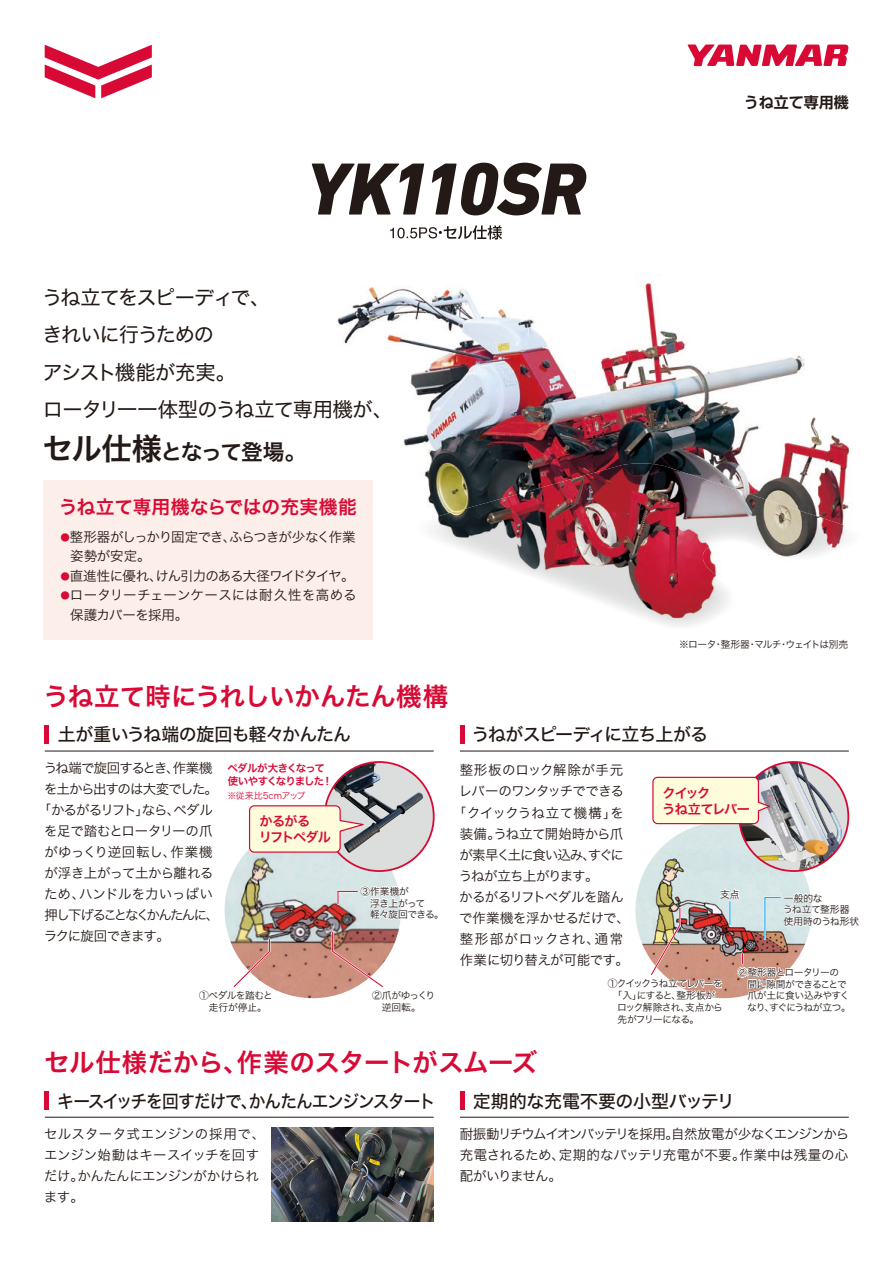
<style>
.page{position:relative;width:893px;height:1263px;background:#fff}
.page>*{position:absolute;margin:0;border:0;box-sizing:border-box;transform-origin:0 0}
.t1{font:italic 800 75px "DIN Next LT Pro";letter-spacing:-.035em;color:#231916}
.t2{font:25.5px "Hira Kaku Std W6";letter-spacing:-.015em;color:#d80a35}
.t3{font:21.75px "Hira Kaku Std W6";letter-spacing:-.075em;color:#231916}
.t4{font:20.25px/37.3px "Hira Kaku Std W4";letter-spacing:-.055em;color:#231916}
.t5{font:18.75px "Hira Kaku Std W6";letter-spacing:.005em;color:#d80a35}
.t6{font:18px "Hira Kaku Std W5";letter-spacing:-.055em;color:#231916;scale:.93 1}
.t7{font:18px "Hira Kaku Std W5";letter-spacing:-.035em;color:#231916}
.t8{font:18px "Hira Kaku Std W5";letter-spacing:-.02em;color:#231916}
.t9{font:18px "Hira Kaku Std W5";letter-spacing:-.055em;color:#231916}
.t10{font:700 15px "Shin Go Pro De";color:#231916}
.t11{font:13.5px/21px "Hira Kaku Std W3";letter-spacing:-.04em;color:#231916}
.t12{font:13.5px/21px "Hira Kaku Std W3";letter-spacing:-.01em;color:#231916}
.t13{font:13.5px/19.5px "Hira Kaku Std W3";color:#231916}
.t14{font:13.5px "Hira Kaku Std W3";letter-spacing:-.07em;color:#231916}
.t15{font:13.5px "Hira Kaku Std W3";letter-spacing:-.085em;color:#231916}
.t16{font:13.5px "Hira Kaku Std W3";letter-spacing:-.06em;color:#231916}
.t17{font:13.5px "Hira Kaku Std W3";letter-spacing:-.075em;color:#231916}
.t18{font:13.5px "Hira Kaku Std W3";letter-spacing:-.13em;color:#231916}
.t19{font:13.5px "Hira Kaku Std W3";letter-spacing:.005em;color:#231916}
.t20{font:13.5px "Hira Kaku Std W3";letter-spacing:.03em;color:#231916}
.t21{font:13.5px "Hira Kaku Std W3";letter-spacing:.065em;color:#231916}
.t22{font:13.5px "Hira Kaku Std W3";letter-spacing:-.08em;color:#231916}
.t23{font:13.2px/15.9px "Hira Kaku Std W6";letter-spacing:-.075em;color:#d80a35}
.t24{font:10.5px/13.5px "Hira Kaku Std W6";letter-spacing:-.08em;color:#d80a35}
.t25{font:9.75px/11.7px "Hira Kaku Std W3";letter-spacing:-.05em;color:#231916}
.t26{font:9.75px/11.7px "Hira Kaku Std W3";letter-spacing:-.08em;color:#231916}
.t27{font:9.75px/11.7px "Hira Kaku Std W3";letter-spacing:-.03em;color:#231916}
.t28{font:9.75px/11.7px "Hira Kaku Std W3";letter-spacing:-.02em;color:#231916}
.t29{font:9px "Hira Kaku Std W3";letter-spacing:-.015em;color:#d80a35}
.s1{font-size:30.45px}
.s2{font-size:9.45px;color:#d80a35}
.s3{font-family:"Koz Go Pr 6 N"}
</style>
<div class="page">
<svg style="left:45px;top:45px;width:107px;height:53px"></svg>
<svg style="left:687px;top:45px;width:162px;height:21px"></svg>
<img style="left:337px;top:215px;width:513px;height:248px">
<img style="left:390px;top:227px;width:47px;height:11px">
<img style="left:439px;top:225px;width:63px;height:15px">
<img style="left:318px;top:202px;width:263px;height:13px">
<img style="left:424px;top:463px;width:426px;height:163px">
<img style="left:271px;top:1127px;width:163px;height:95px">
<img style="left:225px;top:850px;width:176px;height:148px">
<div style="left:325px;top:762px;width:109px;height:109px;background:#dcdddd;border-radius:50%"></div>
<img style="left:333px;top:762px;width:43px;height:25px">
<img style="left:333px;top:787px;width:87px;height:66px">
<svg style="left:231px;top:937px;width:41px;height:52px"></svg>
<svg style="left:331px;top:930px;width:54px;height:59px;background:#c58e82"></svg>
<svg style="left:336px;top:875px;width:65px;height:46px"></svg>
<img style="left:635px;top:764px;width:215px;height:235px">
<svg style="left:248px;top:805px;width:117px;height:48px;background:#eddec8"></svg>
<div style="left:43px;top:480px;width:330px;height:160px;background:#fceee9"></div>
<hr style="left:45px;top:1117px;width:389px;height:1px;background:#231916">
<hr style="left:45px;top:1091px;width:4px;height:18px;background:#d80a35">
<hr style="left:460px;top:1117px;width:389px;height:1px;background:#231916">
<hr style="left:460px;top:1091px;width:4px;height:18px;background:#d80a35">
<hr style="left:45px;top:751px;width:389px;height:1px;background:#231916">
<hr style="left:45px;top:725px;width:4px;height:18px;background:#d80a35">
<hr style="left:460px;top:751px;width:389px;height:1px;background:#231916">
<hr style="left:460px;top:725px;width:4px;height:18px;background:#d80a35">
<h1 class="t1" style="left:306px;top:145px;width:281px">YK110SR</h1>
<h3 class="t4" style="left:42px;top:279px;width:352px">うね立てをスピーディで、<br>きれいに行うための<br>アシスト機能が充実。<br>ロータリ一一体型のうね立て専用機が、</h3>
<h3 class="t3" style="left:43px;top:435px;width:265px"><span class="s1">セル仕様</span>となって登場。</h3>
<h3 class="t5" style="left:59px;top:492px;width:299px">うね立て専用機ならではの充実機能</h3>
<p class="t11" style="left:70px;top:527px;width:287px;line-height:19.5px;text-indent:-10px"><span class="s2">●</span>整形器がしっかり固定でき、ふらつきが少なく作業姿勢が安定。</p>
<p class="t14" style="left:60px;top:566px;width:296px"><span class="s2">●</span>直進性に優れ、けん引力のある大径ワイドタイヤ。</p>
<p class="t13" style="left:70px;top:585px;width:288px;text-indent:-10px"><span class="s2">●</span>ロータリーチェーンケースには耐久性を高める保護カバーを採用。</p>
<p class="t10" style="left:744px;top:90px;width:106px">うね立て専用機</p>
<p class="t25" style="left:679px;top:639px;width:171px">※ロータ・整形器・マルチ・ウェイトは別売</p>
<h2 class="t2" style="left:43px;top:676px;width:407px">うね立て時にうれしいかんたん機構</h2>
<h3 class="t7" style="left:58px;top:721px;width:295px">土が重いうね端の旋回も軽々かんたん</h3>
<h3 class="t9" style="left:472px;top:721px;width:238px">うねがスピーディに立ち上がる</h3>
<p class="t14" style="left:44px;top:757px;width:170px">うね端で旋回するとき、作業機</p>
<p class="t15" style="left:44px;top:778px;width:176px">を土から出すのは大変でした。</p>
<p class="t17" style="left:38px;top:799px;width:176px">「かるがるリフト」なら、ペダル</p>
<p class="t11" style="left:44px;top:820px;width:170px">を足で踏むとロータリーの爪</p>
<p class="t19" style="left:44px;top:841px;width:170px">がゆっくり逆回転し、作業機</p>
<p class="t11" style="left:44px;top:862px;width:170px">が浮き上がって土から離れる</p>
<p class="t12" style="left:44px;top:883px;width:170px">ため、ハンドルを力いっぱい</p>
<p class="t18" style="left:45px;top:904px;width:176px">押し下げることなくかんたんに、</p>
<p class="t22" style="left:44px;top:925px;width:128px">ラクに旋回できます。</p>
<p class="t24" style="left:228px;top:761px;width:107px">ペダルが大きくなって使いやすくなりました！</p>
<p class="t29" style="left:227px;top:788px;width:80px">※従来比5cmアップ</p>
<p class="t23" style="left:259px;top:814px;width:74px">かるがる<br>リフトペダル</p>
<p class="t20" style="left:460px;top:760px;width:165px">整形板のロック解除が手元</p>
<p class="t16" style="left:459px;top:781px;width:167px">レバーのワンタッチでできる</p>
<p class="t13" style="left:453px;top:802px;width:173px">「クイックうね立て機構」を</p>
<p class="t11" style="left:460px;top:823px;width:165px">装備。うね立て開始時から爪</p>
<p class="t15" style="left:459px;top:844px;width:166px">が素早く土に食い込み、すぐに</p>
<p class="t16" style="left:459px;top:865px;width:141px">うねが立ち上がります。</p>
<p class="t11" style="left:459px;top:886px;width:166px">かるがるリフトペダルを踏ん</p>
<p class="t11" style="left:459px;top:907px;width:172px">で作業機を浮かせるだけで、</p>
<p class="t21" style="left:460px;top:928px;width:165px">整形部がロックされ、通常</p>
<p class="t11" style="left:460px;top:949px;width:171px">作業に切り替えが可能です。</p>
<p class="t23" style="left:662px;top:785px;width:89px">クイック<br>うね立てレバー</p>
<p class="t25" style="left:360px;top:885px;width:85px">③作業機が<br>　浮き上がって<br>　軽々旋回できる。</p>
<p class="t28" style="left:783px;top:892px;width:78px">一般的な<br>うね立て整形<span class="s3">器</span>使用時のうね形状</p>
<p class="t25" style="left:720px;top:888px;width:21px">支点</p>
<p class="t26" style="left:608px;top:978px;width:117px">①クイックうね立てレバーを　「入」にすると、整形板が　ロック解除され、支点から　先がフリーになる。</p>
<p class="t25" style="left:738px;top:966px;width:115px">②整形器とロータリーの　間に隙間ができることで　爪が土に食い込みやすく　なり、すぐにうねが立つ。</p>
<p class="t27" style="left:199px;top:989px;width:75px">①ペダルを踏むと　走行が停止。</p>
<p class="t27" style="left:372px;top:989px;width:65px">②爪がゆっくり　逆回転。</p>
<h2 class="t2" style="left:44px;top:1043px;width:495px">セル仕様だから、作業のスタートがスムーズ</h2>
<h3 class="t6" style="left:57px;top:1087px;width:408px">キースイッチを回すだけで、かんたんエンジンスタート</h3>
<p class="t11" style="left:460px;top:1123px;width:391px;text-align:justify"><span class="s3">耐</span>振動リチウムイオンバッテリを採用。自然放電が少なくエンジンから充電されるため、定期的なバッテリ充電が不要。作業中は残量の心配がいりません。</p>
<h3 class="t8" style="left:473px;top:1087px;width:264px">定期的な充電不要の小型バッテリ</h3>
<p class="t12" style="left:44px;top:1123px;width:223px">セルスタータ式エンジンの採用で、エンジン始動はキースイッチを回すだけ。かんたんにエンジンがかけられます。</p>
</div>
